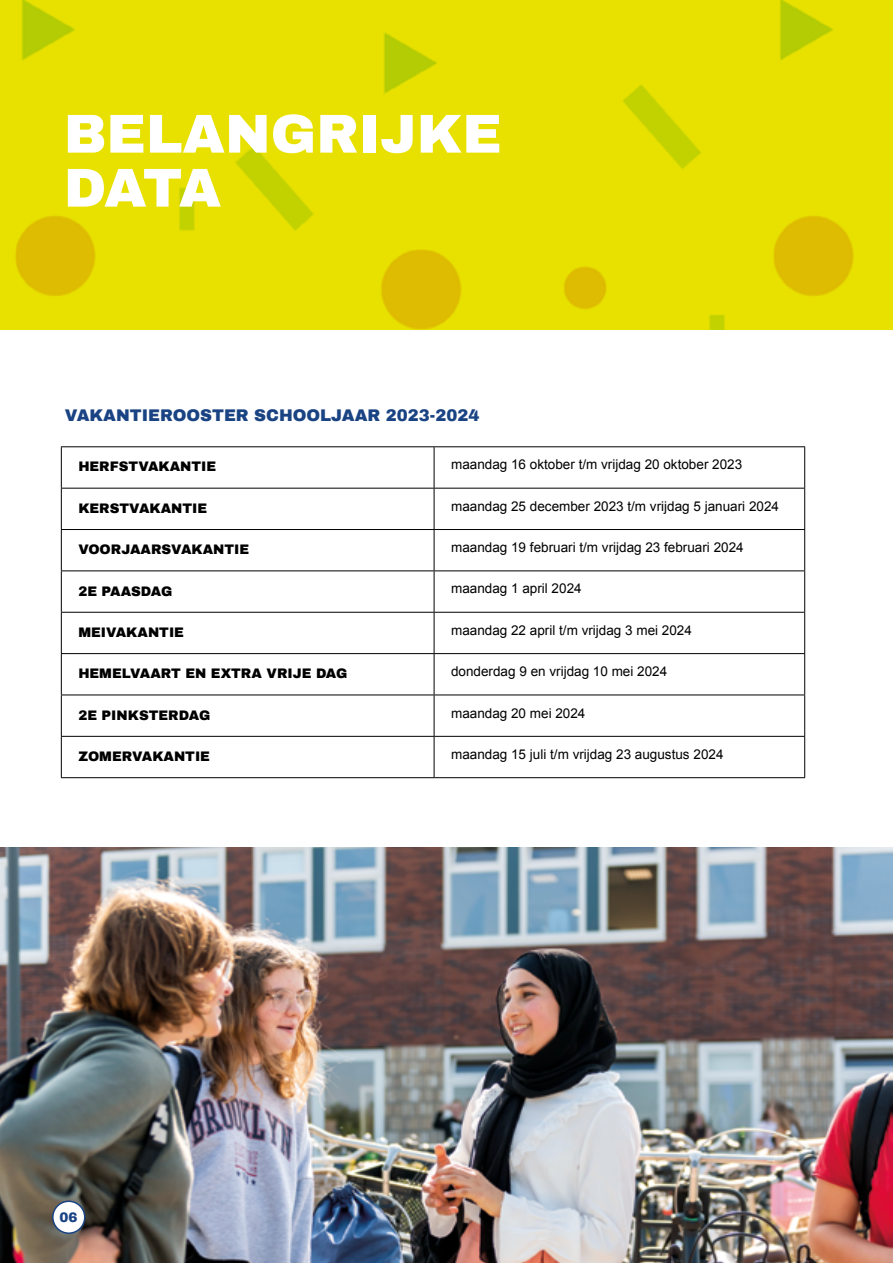
<style>
.page{position:relative;width:893px;height:1263px;background:#fff}
.page>*{position:absolute;margin:0;border:0;box-sizing:border-box;transform-origin:0 0}
.koppen{font:900 54.75px "Archivo";color:#fff}
.subkoppen{font:900 16.5px "Archivo";color:#194383}
.t1{font:13.5px "Arial";color:#000}
.subkoppen-2{font:900 13.5px "Archivo";color:#000}
.t2{font:900 13.5px "Archivo";color:#194383}
</style>
<div class="page">
<img style="left:0;top:0;width:893px;height:330px">
<img style="left:0;top:847px;width:893px;height:416px">
<div style="left:53px;top:1201px;width:32px;height:32px;background:#fff;border-radius:50%"></div>
<div style="left:52px;top:1200px;width:33px;height:34px;border:2px solid #194383;border-radius:50%"></div>
<hr style="left:61px;top:446px;width:373px;height:1px;background:#000">
<hr style="left:61px;top:447px;width:1px;height:41px;background:#000">
<hr style="left:434px;top:446px;width:371px;height:1px;background:#000">
<hr style="left:434px;top:447px;width:1px;height:41px;background:#000">
<hr style="left:804px;top:447px;width:1px;height:41px;background:#000">
<hr style="left:61px;top:488px;width:373px;height:1px;background:#000">
<hr style="left:61px;top:488px;width:1px;height:41px;background:#000">
<hr style="left:434px;top:488px;width:371px;height:1px;background:#000">
<hr style="left:434px;top:488px;width:1px;height:41px;background:#000">
<hr style="left:804px;top:488px;width:1px;height:41px;background:#000">
<hr style="left:61px;top:529px;width:373px;height:1px;background:#000">
<hr style="left:61px;top:530px;width:1px;height:40px;background:#000">
<hr style="left:434px;top:529px;width:371px;height:1px;background:#000">
<hr style="left:434px;top:530px;width:1px;height:40px;background:#000">
<hr style="left:804px;top:530px;width:1px;height:40px;background:#000">
<hr style="left:61px;top:570px;width:373px;height:1px;background:#000">
<hr style="left:61px;top:571px;width:1px;height:41px;background:#000">
<hr style="left:434px;top:570px;width:371px;height:1px;background:#000">
<hr style="left:434px;top:571px;width:1px;height:41px;background:#000">
<hr style="left:804px;top:571px;width:1px;height:41px;background:#000">
<hr style="left:61px;top:612px;width:373px;height:1px;background:#000">
<hr style="left:61px;top:613px;width:1px;height:40px;background:#000">
<hr style="left:434px;top:612px;width:371px;height:1px;background:#000">
<hr style="left:434px;top:613px;width:1px;height:40px;background:#000">
<hr style="left:804px;top:613px;width:1px;height:40px;background:#000">
<hr style="left:61px;top:653px;width:373px;height:1px;background:#000">
<hr style="left:61px;top:654px;width:1px;height:41px;background:#000">
<hr style="left:434px;top:653px;width:371px;height:1px;background:#000">
<hr style="left:434px;top:654px;width:1px;height:41px;background:#000">
<hr style="left:804px;top:654px;width:1px;height:41px;background:#000">
<hr style="left:61px;top:695px;width:373px;height:1px;background:#000">
<hr style="left:61px;top:695px;width:1px;height:41px;background:#000">
<hr style="left:434px;top:695px;width:371px;height:1px;background:#000">
<hr style="left:434px;top:695px;width:1px;height:41px;background:#000">
<hr style="left:804px;top:695px;width:1px;height:41px;background:#000">
<hr style="left:61px;top:736px;width:373px;height:1px;background:#000">
<hr style="left:61px;top:737px;width:1px;height:40px;background:#000">
<hr style="left:434px;top:736px;width:371px;height:1px;background:#000">
<hr style="left:434px;top:737px;width:1px;height:40px;background:#000">
<hr style="left:804px;top:737px;width:1px;height:40px;background:#000">
<hr style="left:61px;top:777px;width:373px;height:1px;background:#000">
<hr style="left:434px;top:777px;width:371px;height:1px;background:#000">
<p class="koppen" style="left:64px;top:100px;width:439px">BELANGRIJKE</p>
<p class="koppen" style="left:64px;top:154px;width:159px">DATA</p>
<p class="subkoppen" style="left:65px;top:405px;width:416px">VAKANTIEROOSTER SCHOOLJAAR 2023-2024</p>
<p class="subkoppen-2" style="left:78px;top:458px;width:139px">HERFSTVAKANTIE</p>
<p class="t1" style="left:451px;top:456px;width:293px">maandag 16 oktober t/m vrijdag 20 oktober 2023</p>
<p class="subkoppen-2" style="left:78px;top:500px;width:130px">KERSTVAKANTIE</p>
<p class="t1" style="left:451px;top:497px;width:329px">maandag 25 december 2023 t/m vrijdag 5 januari 2024</p>
<p class="subkoppen-2" style="left:78px;top:541px;width:172px">VOORJAARSVAKANTIE</p>
<p class="t1" style="left:451px;top:538px;width:294px">maandag 19 februari t/m vrijdag 23 februari 2024</p>
<p class="subkoppen-2" style="left:78px;top:583px;width:96px">2E PAASDAG</p>
<p class="t1" style="left:451px;top:580px;width:132px">maandag 1 april 2024</p>
<p class="subkoppen-2" style="left:78px;top:624px;width:107px">MEIVAKANTIE</p>
<p class="t1" style="left:451px;top:621px;width:242px">maandag 22 april t/m vrijdag 3 mei 2024</p>
<p class="subkoppen-2" style="left:78px;top:665px;width:271px">HEMELVAART EN EXTRA VRIJE DAG</p>
<p class="t1" style="left:451px;top:663px;width:218px">donderdag 9 en vrijdag 10 mei 2024</p>
<p class="subkoppen-2" style="left:78px;top:707px;width:133px">2E PINKSTERDAG</p>
<p class="t1" style="left:451px;top:704px;width:136px">maandag 20 mei 2024</p>
<p class="subkoppen-2" style="left:78px;top:748px;width:133px">ZOMERVAKANTIE</p>
<p class="t1" style="left:451px;top:745px;width:274px">maandag 15 juli t/m vrijdag 23 augustus 2024</p>
<p class="t2" style="left:60px;top:1209px;width:20px">06</p>
</div>
